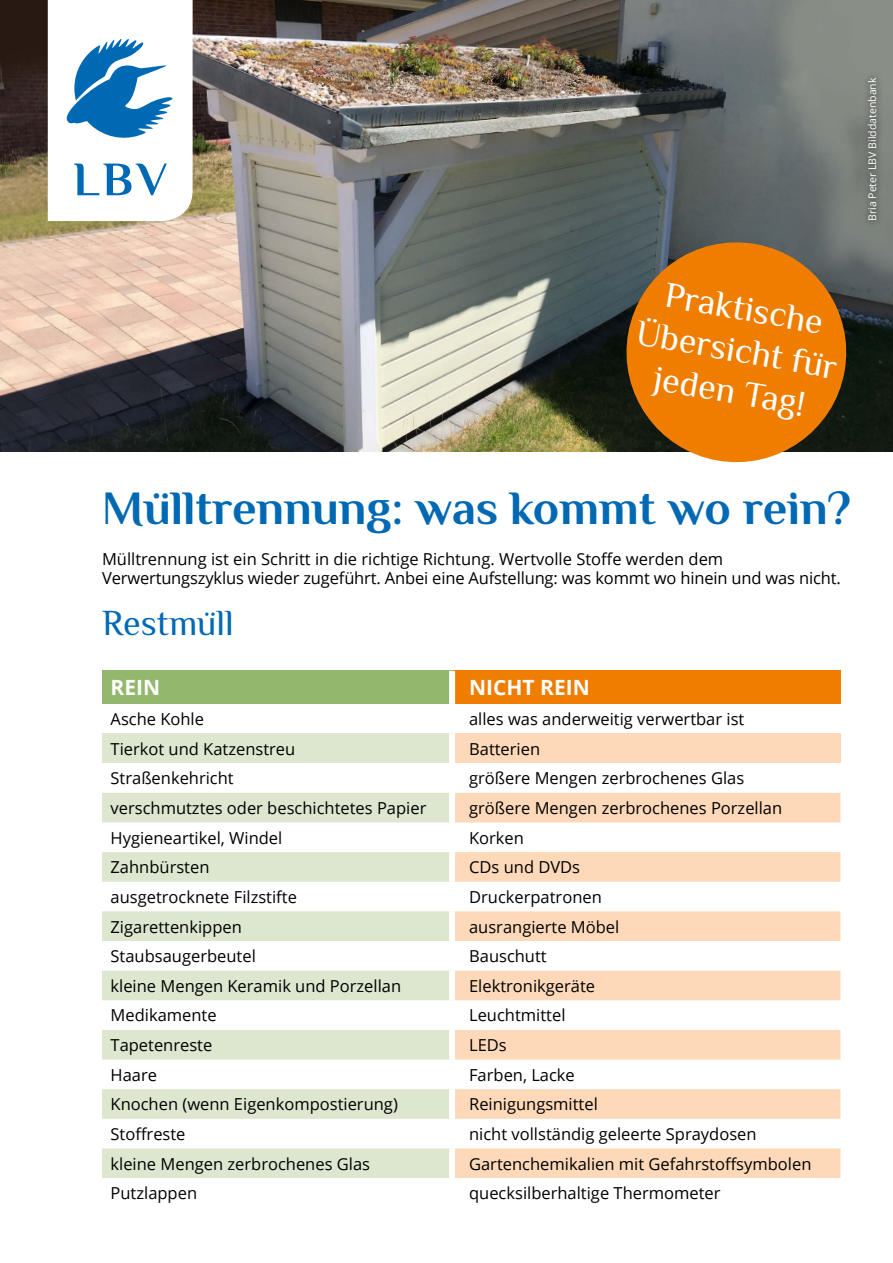
<style>
.page{position:relative;width:893px;height:1263px;background:#fff}
.page>*{position:absolute;margin:0;border:0;box-sizing:border-box;transform-origin:0 0}
.t1{font:700 48px "Philosopher";color:#0069b4}
.t2{font:36px/42px "Philosopher";color:#fff;text-align:center}
.t3{font:36px "Philosopher";color:#0069b4}
.t4{font:700 21px "Open Sans";color:#fff}
.t5{font:16.5px/19.5px "Open Sans";color:#000}
.t6{font:10.5px "Open Sans";color:#fff}
</style>
<div class="page">
<img style="left:0;top:0;width:893px;height:451px">
<svg style="left:48px;top:0;width:145px;height:221px"></svg>
<svg style="left:618px;top:234px;width:237px;height:229px;background:#be7119"></svg>
<div style="left:102px;top:671px;width:350px;height:33px;background:#93b86b"></div>
<div style="left:452px;top:671px;width:388px;height:33px;background:#ef7d00"></div>
<div style="left:102px;top:733px;width:350px;height:30px;background:#dde7cf"></div>
<div style="left:452px;top:733px;width:388px;height:30px;background:#fdd9b9"></div>
<svg style="left:102px;top:793px;width:347px;height:385px;fill:#dde7cf"></svg>
<svg style="left:455px;top:793px;width:385px;height:385px;fill:#fdd9b9"></svg>
<div style="left:449px;top:671px;width:6px;height:33px;background:#fff"></div>
<div style="left:449px;top:733px;width:6px;height:30px;background:#fff"></div>
<div style="left:861px;top:71px;width:23px;height:157px;background:#000;opacity:.75"></div>
<h2 class="t2" style="left:647px;top:270px;width:205px;rotate:10deg">Praktische<br>Übersicht für jeden Tag!</h2>
<p class="t6" style="left:865px;top:221px;width:145px;rotate:-90deg">Bria Peter LBV Bilddatenbank</p>
<h1 class="t1" style="left:102px;top:476px;width:750px">Mülltrennung: was kommt wo rein?</h1>
<p class="t5" style="left:102px;top:548px;width:740px">Mülltrennung ist ein Schritt in die richtige Richtung. Wertvolle Stoffe werden dem<br>Verwertungszyklus wieder zugeführt. Anbei eine Aufstellung: was kommt wo hinein und was nicht.</p>
<h2 class="t3" style="left:102px;top:599px;width:133px">Restmüll</h2>
<p class="t4" style="left:111px;top:673px;width:51px">REIN</p>
<p class="t4" style="left:469px;top:673px;width:122px">NICHT REIN</p>
<p class="t5" style="left:111px;top:709px;width:95px">Asche Kohle</p>
<p class="t5" style="left:469px;top:709px;width:277px">alles was anderweitig verwertbar ist</p>
<p class="t5" style="left:111px;top:738px;width:186px">Tierkot und Katzenstreu</p>
<p class="t5" style="left:469px;top:738px;width:73px">Batterien</p>
<p class="t5" style="left:111px;top:768px;width:125px">Straßenkehricht</p>
<p class="t5" style="left:469px;top:768px;width:277px">größere Mengen zerbrochenes Glas</p>
<p class="t5" style="left:111px;top:798px;width:317px">verschmutztes oder beschichtetes Papier</p>
<p class="t5" style="left:469px;top:798px;width:315px">größere Mengen zerbrochenes Porzellan</p>
<p class="t5" style="left:111px;top:827px;width:173px">Hygieneartikel, Windel</p>
<p class="t5" style="left:469px;top:827px;width:56px">Korken</p>
<p class="t5" style="left:111px;top:857px;width:100px">Zahnbürsten</p>
<p class="t5" style="left:469px;top:857px;width:113px">CDs und DVDs</p>
<p class="t5" style="left:111px;top:887px;width:188px">ausgetrocknete Filzstifte</p>
<p class="t5" style="left:469px;top:887px;width:134px">Druckerpatronen</p>
<p class="t5" style="left:111px;top:916px;width:133px">Zigarettenkippen</p>
<p class="t5" style="left:469px;top:916px;width:152px">ausrangierte Möbel</p>
<p class="t5" style="left:111px;top:946px;width:147px">Staubsaugerbeutel</p>
<p class="t5" style="left:469px;top:946px;width:79px">Bauschutt</p>
<p class="t5" style="left:111px;top:975px;width:292px">kleine Mengen Keramik und Porzellan</p>
<p class="t5" style="left:469px;top:975px;width:128px">Elektronikgeräte</p>
<p class="t5" style="left:111px;top:1005px;width:108px">Medikamente</p>
<p class="t5" style="left:469px;top:1005px;width:98px">Leuchtmittel</p>
<p class="t5" style="left:111px;top:1035px;width:103px">Tapetenreste</p>
<p class="t5" style="left:469px;top:1035px;width:39px">LEDs</p>
<p class="t5" style="left:111px;top:1064px;width:48px">Haare</p>
<p class="t5" style="left:469px;top:1064px;width:107px">Farben, Lacke</p>
<p class="t5" style="left:111px;top:1094px;width:289px">Knochen (wenn Eigenkompostierung)</p>
<p class="t5" style="left:469px;top:1094px;width:130px">Reinigungsmittel</p>
<p class="t5" style="left:111px;top:1124px;width:76px">Stoffreste</p>
<p class="t5" style="left:469px;top:1124px;width:289px">nicht vollständig geleerte Spraydosen</p>
<p class="t5" style="left:111px;top:1153px;width:261px">kleine Mengen zerbrochenes Glas</p>
<p class="t5" style="left:469px;top:1153px;width:344px">Gartenchemikalien mit Gefahrstoffsymbolen</p>
<p class="t5" style="left:111px;top:1183px;width:88px">Putzlappen</p>
<p class="t5" style="left:469px;top:1183px;width:253px">quecksilberhaltige Thermometer</p>
</div>
